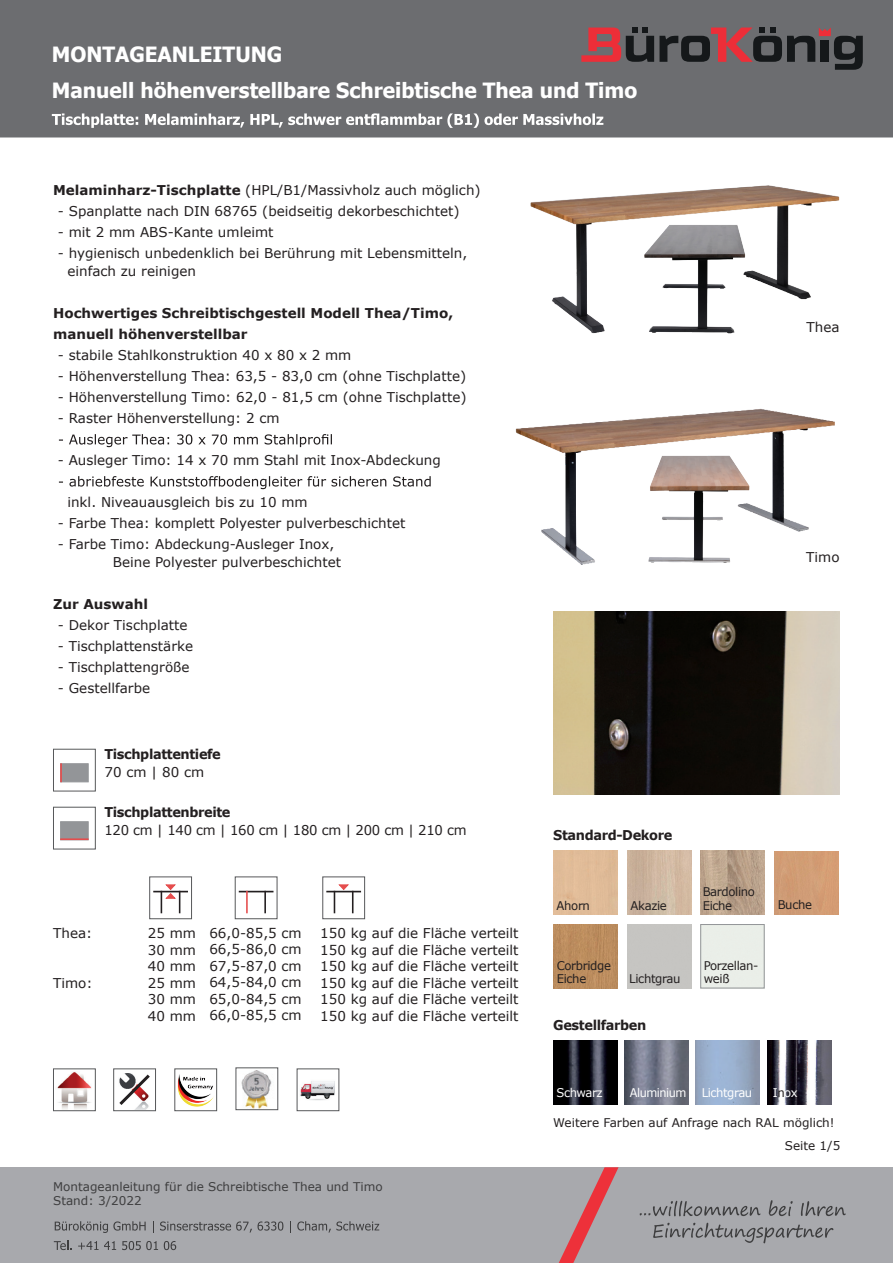
<style>
.page{position:relative;width:893px;height:1263px;background:#fff}
.page>*{position:absolute;margin:0;border:0;box-sizing:border-box;transform-origin:0 0}
.t1{font:700 21px/36px "Tahoma";color:#fff}
.t2{font:13.5px/16.5px "Verdana";color:#231f20;text-align:justify}
.t3{font:700 13.5px/21px "Verdana";color:#231f20}
.t4{font:700 13.5px "Verdana";letter-spacing:-.03em;color:#231f20;scale:.96 1}
.t5{font:13.5px "Verdana";letter-spacing:-.02em;color:#231f20}
.t6{font:12px/13.5px "Verdana";letter-spacing:-.03em;color:#231f20}
.t7{font:12px/14.4px "Verdana";color:#3e3e3f}
.t8{font:12px "Verdana";color:#231f20}
.t9{font:12px "Verdana";letter-spacing:-.04em;color:#fff}
.t10{font:12px "Verdana";letter-spacing:-.04em;color:#fff;scale:.94 1}
.s1{font-weight:700}
.s2{color:#231f20}
</style>
<div class="page">
<div style="left:0;top:0;width:893px;height:137px;background:#6c6d70"></div>
<svg style="left:581px;top:28px;width:282px;height:42px;background:#644c50"></svg>
<div style="left:0;top:1168px;width:893px;height:95px;background:#a8a9ad"></div>
<hr style="left:0;top:1167px;width:893px;height:2px;background:#a8a9ad">
<svg style="left:559px;top:1167px;width:59px;height:96px"></svg>
<svg style="left:640px;top:1201px;width:120px;height:15px"></svg>
<svg style="left:769px;top:1200px;width:24px;height:16px"></svg>
<svg style="left:801px;top:1201px;width:45px;height:15px"></svg>
<svg style="left:653px;top:1223px;width:180px;height:20px"></svg>
<svg style="left:55px;top:1221px;width:91px;height:12px"></svg>
<svg style="left:153px;top:1221px;width:1px;height:12px"></svg>
<svg style="left:160px;top:1221px;width:123px;height:11px"></svg>
<svg style="left:290px;top:1221px;width:1px;height:12px"></svg>
<svg style="left:297px;top:1221px;width:82px;height:11px"></svg>
<svg style="left:54px;top:1241px;width:18px;height:9px"></svg>
<svg style="left:78px;top:1241px;width:38px;height:9px"></svg>
<svg style="left:122px;top:1241px;width:36px;height:9px"></svg>
<svg style="left:164px;top:1241px;width:12px;height:9px"></svg>
<svg style="left:52px;top:113px;width:551px;height:15px"></svg>
<img style="left:530px;top:185px;width:310px;height:141px">
<img style="left:584px;top:198px;width:213px;height:136px">
<img style="left:515px;top:408px;width:320px;height:156px">
<img style="left:584px;top:429px;width:213px;height:136px">
<img style="left:553px;top:611px;width:287px;height:183px">
<svg style="left:59px;top:434px;width:273px;height:13px"></svg>
<svg style="left:59px;top:476px;width:372px;height:13px"></svg>
<div style="left:53px;top:807px;width:43px;height:42px;background:#fff;border:1px solid #57585a"></div>
<div style="left:60px;top:821px;width:29px;height:19px;background:#939598;border:1px solid #939598"></div>
<hr style="left:60px;top:838px;width:29px;height:2px;background:#e54d4d">
<div style="left:53px;top:749px;width:43px;height:42px;background:#fff;border:1px solid #57585a"></div>
<div style="left:60px;top:763px;width:29px;height:19px;background:#939598;border:1px solid #939598"></div>
<svg style="left:60px;top:763px;width:2px;height:19px"></svg>
<img style="left:553px;top:1041px;width:64px;height:63px">
<img style="left:624px;top:1041px;width:64px;height:63px">
<img style="left:768px;top:1041px;width:63px;height:63px">
<div style="left:235px;top:876px;width:42px;height:43px;background:#fff;border:1px solid #57585a"></div>
<hr style="left:264px;top:891px;width:2px;height:22px;background:#231f20">
<hr style="left:239px;top:891px;width:34px;height:1px;background:#231f20">
<hr style="left:246px;top:891px;width:2px;height:22px;background:#e54d4d">
<div style="left:322px;top:876px;width:43px;height:43px;background:#fff;border:1px solid #57585a"></div>
<hr style="left:326px;top:891px;width:35px;height:1px;background:#231f20">
<svg style="left:334px;top:884px;width:19px;height:29px"></svg>
<div style="left:149px;top:876px;width:43px;height:43px;background:#fff;border:1px solid #57585a"></div>
<hr style="left:153px;top:891px;width:35px;height:1px;background:#231f20">
<svg style="left:161px;top:884px;width:19px;height:29px"></svg>
<div style="left:174px;top:1068px;width:43px;height:43px;background:#fff;border:1px solid #57585a"></div>
<img style="left:178px;top:1074px;width:36px;height:32px">
<div style="left:236px;top:1067px;width:42px;height:43px;background:#fff;border:1px solid #57585a"></div>
<img style="left:241px;top:1070px;width:31px;height:38px">
<img style="left:300px;top:1081px;width:35px;height:19px">
<div style="left:53px;top:1068px;width:43px;height:43px;background:#fff;border:1px solid #57585a"></div>
<img style="left:57px;top:1072px;width:35px;height:37px">
<div style="left:113px;top:1068px;width:43px;height:43px;background:#fff;border:1px solid #57585a"></div>
<img style="left:135px;top:1108px;width:13px;height:1px">
<svg style="left:119px;top:1073px;width:31px;height:35px"></svg>
<div style="left:701px;top:924px;width:63px;height:64px;border:1px solid #939598"></div>
<img style="left:627px;top:851px;width:64px;height:64px">
<img style="left:553px;top:924px;width:64px;height:64px">
<img style="left:701px;top:851px;width:63px;height:64px">
<h1 class="t1" style="left:52px;top:37px;width:587px">MONTAGEANLEITUNG<br>Manuell höhenverstellbare Schreibtische Thea und Timo</h1>
<p class="t2" style="left:53px;top:182px;width:429px"><span class="s1">Melaminharz-Tischplatte</span> (HPL/B1/Massivholz auch möglich)</p>
<p class="t2" style="left:58px;top:203px;width:403px">- Spanplatte nach DIN 68765 (beidseitig dekorbeschichtet)</p>
<p class="t2" style="left:58px;top:224px;width:217px">- mit 2 mm ABS-Kante umleimt</p>
<p class="t2" style="left:67px;top:244px;width:401px;line-height:18px;text-indent:-10px">- hygienisch unbedenklich bei Berührung mit Lebensmitteln, einfach zu reinigen</p>
<p class="t3" style="left:53px;top:303px;width:402px">Hochwertiges Schreibtischgestell Modell Thea/Timo, manuell höhenverstellbar</p>
<p class="t2" style="left:58px;top:347px;width:295px">- stabile Stahlkonstruktion 40 x 80 x 2 mm</p>
<p class="t2" style="left:58px;top:368px;width:410px">- Höhenverstellung Thea: 63,5 - 83,0 cm (ohne Tischplatte)</p>
<p class="t2" style="left:58px;top:389px;width:410px">- Höhenverstellung Timo: 62,0 - 81,5 cm (ohne Tischplatte)</p>
<p class="t2" style="left:58px;top:410px;width:223px">- Raster Höhenverstellung: 2 cm</p>
<p class="t2" style="left:58px;top:452px;width:384px">- Ausleger Timo: 14 x 70 mm Stahl mit Inox-Abdeckung</p>
<p class="t2" style="left:67px;top:494px;width:242px">inkl. Niveauausgleich bis zu 10 mm</p>
<p class="t2" style="left:58px;top:515px;width:349px">- Farbe Thea: komplett Polyester pulverbeschichtet</p>
<p class="t2" style="left:113px;top:535px;width:230px;line-height:18px;text-indent:-55px">- Farbe Timo: Abdeckung-Ausleger Inox,<br>Beine Polyester pulverbeschichtet</p>
<p class="t3" style="left:53px;top:594px;width:96px">Zur Auswahl</p>
<p class="t2" style="left:58px;top:617px;width:131px">- Dekor Tischplatte</p>
<p class="t2" style="left:58px;top:638px;width:137px">- Tischplattenstärke</p>
<p class="t2" style="left:58px;top:659px;width:133px">- Tischplattengröße</p>
<p class="t2" style="left:58px;top:680px;width:94px">- Gestellfarbe</p>
<p class="t4" style="left:104px;top:745px;width:123px">Tischplattentiefe</p>
<p class="t2" style="left:104px;top:764px;width:101px">70 cm | 80 cm</p>
<p class="t4" style="left:104px;top:803px;width:133px">Tischplattenbreite</p>
<p class="t5" style="left:104px;top:821px;width:364px">120 cm | 140 cm | 160 cm | 180 cm | 200 cm | 210 cm</p>
<p class="t4" style="left:553px;top:825px;width:126px">Standard-Dekore</p>
<p class="t2" style="left:806px;top:319px;width:35px">Thea</p>
<p class="t2" style="left:806px;top:548px;width:35px">Timo</p>
<p class="t2" style="left:53px;top:925px;width:41px">Thea:</p>
<p class="t2" style="left:53px;top:974px;width:41px">Timo:</p>
<p class="t2" style="left:148px;top:925px;width:50px">25 mm 30 mm 40 mm 25 mm 30 mm 40 mm</p>
<p class="t2" style="left:209px;top:925px;width:94px">66,0-85,5 cm 66,5-86,0 cm 67,5-87,0 cm 64,5-84,0 cm 65,0-84,5 cm 66,0-85,5 cm</p>
<p class="t2" style="left:320px;top:925px;width:200px">150 kg auf die Fläche verteilt 150 kg auf die Fläche verteilt 150 kg auf die Fläche verteilt 150 kg auf die Fläche verteilt 150 kg auf die Fläche verteilt 150 kg auf die Fläche verteilt</p>
<p class="t7" style="left:53px;top:1179px;width:331px">Montageanleitung für die Schreibtische Thea und Timo<br>Stand: 3/2022</p>
<p class="t6" style="left:703px;top:885px;width:54px">Bardolino<br>Eiche</p>
<p class="t6" style="left:557px;top:898px;width:35px">Ahorn</p>
<p class="t6" style="left:778px;top:898px;width:36px">Buche</p>
<p class="t6" style="left:630px;top:898px;width:38px">Akazie</p>
<p class="t6" style="left:557px;top:958px;width:56px">Corbridge<br>Eiche</p>
<p class="t6" style="left:629px;top:971px;width:53px">Lichtgrau</p>
<p class="t4" style="left:553px;top:1015px;width:98px">Gestellfarben</p>
<p class="t6" style="left:704px;top:958px;width:56px">Porzellan&shy;weiß</p>
<p class="t9" style="left:557px;top:1085px;width:48px">Schwarz</p>
<p class="t10" style="left:630px;top:1085px;width:62px">Aluminium</p>
<p class="t9" style="left:702px;top:1085px;width:52px">Lichtgrau</p>
<p class="t9" style="left:773px;top:1085px;width:26px">I<span class="s2">n</span>ox</p>
<p class="t8" style="left:553px;top:1114px;width:283px">Weitere Farben auf Anfrage nach RAL möglich!</p>
<p class="t6" style="left:785px;top:1138px;width:57px">Seite 1/5</p>
</div>
